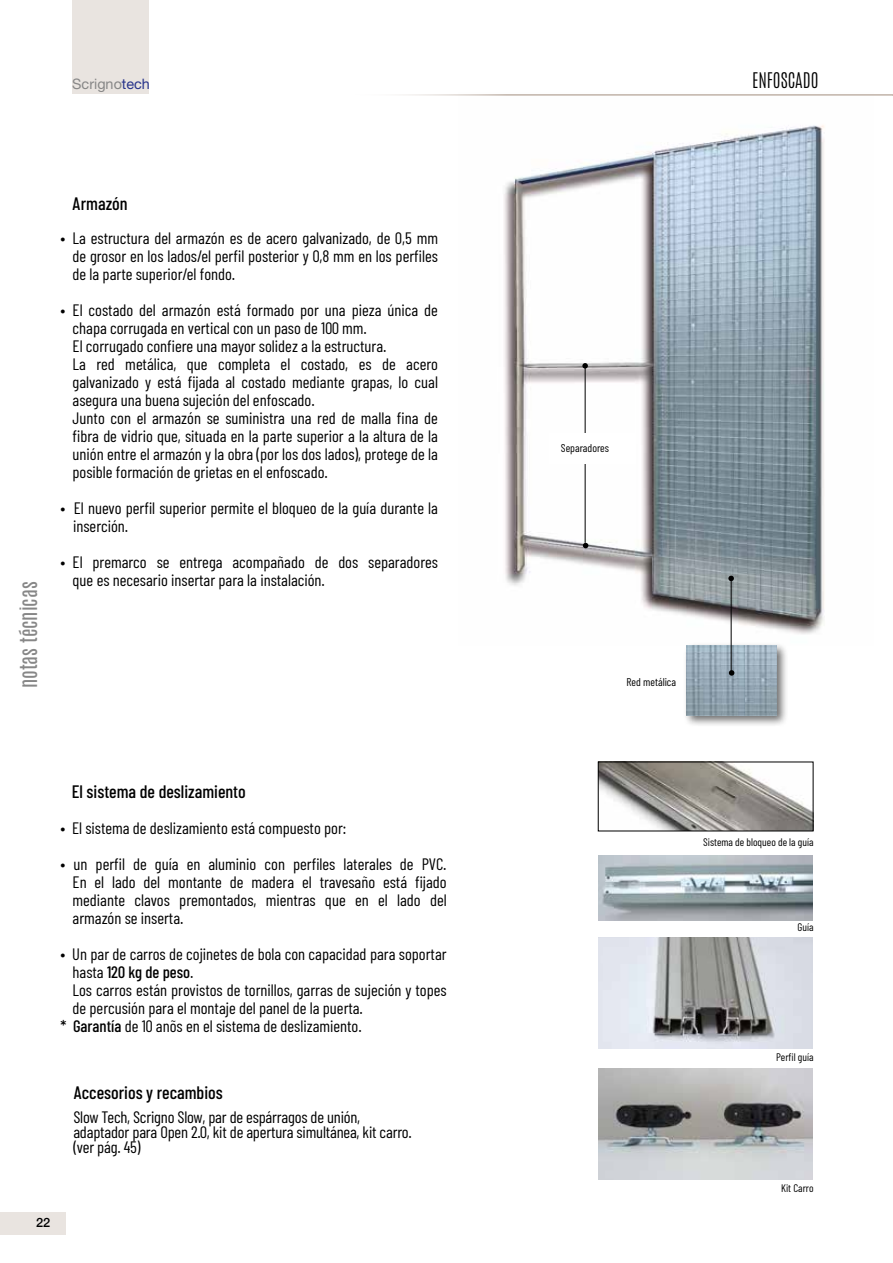
<style>
.page{position:relative;width:893px;height:1263px;background:#fff}
.page>*{position:absolute;margin:0;border:0;box-sizing:border-box;transform-origin:0 0}
.t1{font:19.5px "Antonio";color:#878787}
.t2{font:500 18px "Barlow Condensed";color:#000}
.t3{font:300 18px "Antonio";color:#000}
.t4{font:16.5px/18px "Barlow Condensed";color:#000}
.t5{font:500 16.5px "Barlow Condensed";color:#000}
.t6{font:14.4px "Helvetica Neue LT Pro";color:#878787}
.t7{font:500 12.75px "Helvetica Neue";color:#000}
.t8{font:11.25px "Barlow Condensed";color:#000}
.t9{font:10.95px "Barlow Condensed";color:#000}
.s1{color:#28348b}
.s2{font-weight:400}
.s3{font-weight:500}
</style>
<div class="page">
<div style="left:0;top:1212px;width:66px;height:23px;background:#e9e4e0"></div>
<img style="left:458px;top:95px;width:416px;height:547px">
<div style="left:683px;top:642px;width:106px;height:85px;background:#000;opacity:.57"></div>
<svg style="left:728px;top:576px;width:6px;height:5px"></svg>
<svg style="left:582px;top:363px;width:6px;height:6px"></svg>
<svg style="left:687px;top:646px;width:90px;height:69px"></svg>
<svg style="left:583px;top:543px;width:5px;height:5px"></svg>
<hr style="left:731px;top:578px;width:1px;height:93px;background:#000">
<hr style="left:585px;top:366px;width:1px;height:177px;background:#000">
<div style="left:549px;top:433px;width:87px;height:30px;background:#fff"></div>
<hr style="left:345px;top:94px;width:548px;height:1px;background:#c9bdb4">
<div style="left:73px;top:0;width:76px;height:93px;background:#e9e4e0"></div>
<img style="left:599px;top:937px;width:213px;height:111px">
<img style="left:598px;top:855px;width:215px;height:65px">
<img style="left:598px;top:1069px;width:215px;height:110px">
<img style="left:600px;top:764px;width:211px;height:65px">
<p class="t6" style="left:72px;top:75px;width:79px">Scrigno<span class="s1">tech</span></p>
<p class="t1" style="left:15px;top:688px;width:108px;rotate:-90deg">notas técnicas</p>
<p class="t2" style="left:72px;top:192px;width:57px">Armazón</p>
<p class="t4" style="left:73px;top:229px;width:367px;text-align:justify;text-indent:-12px">• La estructura del armazón es de acero galvanizado, de 0,5 mm de grosor en los lados/el perfil posterior y 0,8 mm en los perfiles de la parte superior/el fondo.</p>
<p class="t4" style="left:73px;top:301px;width:367px;text-indent:-12px">• El costado del armazón está formado por una pieza única de chapa corrugada en vertical con un paso de 100 mm.<br>El corrugado confiere una mayor solidez a la estructura.<br>La red metálica, que completa el costado, es de acero galvanizado y está fijada al costado mediante grapas, lo cual asegura una buena sujeción del enfoscado.<br>Junto con el armazón se suministra una red de malla fina de fibra de vidrio que, situada en la parte superior a la altura de la unión entre el armazón y la obra (por los dos lados), protege de la posible formación de grietas en el enfoscado.</p>
<p class="t4" style="left:73px;top:499px;width:366px;text-indent:-13px">• El nuevo perfil superior permite el bloqueo de la guía durante la inserción.</p>
<p class="t4" style="left:73px;top:553px;width:367px;text-indent:-12px">• El premarco se entrega acompañado de dos separadores que es necesario insertar para la instalación.</p>
<p class="t2" style="left:72px;top:780px;width:176px">El sistema de deslizamiento</p>
<p class="t4" style="left:61px;top:818px;width:287px">• El sistema de deslizamiento está compuesto por:</p>
<p class="t4" style="left:73px;top:854px;width:376px;text-align:justify;text-indent:-12px">• un perfil de guía en aluminio con perfiles laterales de PVC.<br>En el lado del montante de madera el travesaño está fijado mediante clavos premontados, mientras que en el lado del armazón se inserta.</p>
<p class="t4" style="left:61px;top:944px;width:388px">• Un par de carros de cojinetes de bola con capacidad para soportar</p>
<p class="t5" style="left:73px;top:961px;width:123px"><span class="s2">hasta</span> 120 kg de peso<span class="s2">.</span></p>
<p class="t4" style="left:73px;top:980px;width:376px">Los carros están provistos de tornillos, garras de sujeción y topes</p>
<p class="t4" style="left:73px;top:998px;width:292px">de percusión para el montaje del panel de la puerta.</p>
<p class="t4" style="left:61px;top:1016px;width:303px"><span class="s3">* Garantía</span> de 10 anõs en el sistema de deslizamiento.</p>
<p class="t2" style="left:73px;top:1081px;width:151px">Accesorios y recambios</p>
<p class="t4" style="left:73px;top:1109px;width:340px;line-height:15px">Slow Tech, Scrigno Slow, par de espárragos de unión, adaptador para Open 2.0, kit de apertura simultánea, kit carro. (ver pág. 45)</p>
<p class="t7" style="left:36px;top:1212px;width:16px">22</p>
<p class="t3" style="left:752px;top:68px;width:68px">ENFOSCADO</p>
<p class="t8" style="left:561px;top:441px;width:50px">Separadores</p>
<p class="t8" style="left:627px;top:675px;width:51px">Red metálica</p>
<p class="t9" style="left:703px;top:835px;width:112px">Sistema de bloqueo de la guía</p>
<p class="t9" style="left:798px;top:920px;width:18px">Guía</p>
<p class="t9" style="left:776px;top:1050px;width:39px">Perfil guía</p>
<p class="t9" style="left:781px;top:1181px;width:34px">Kit Carro</p>
</div>
